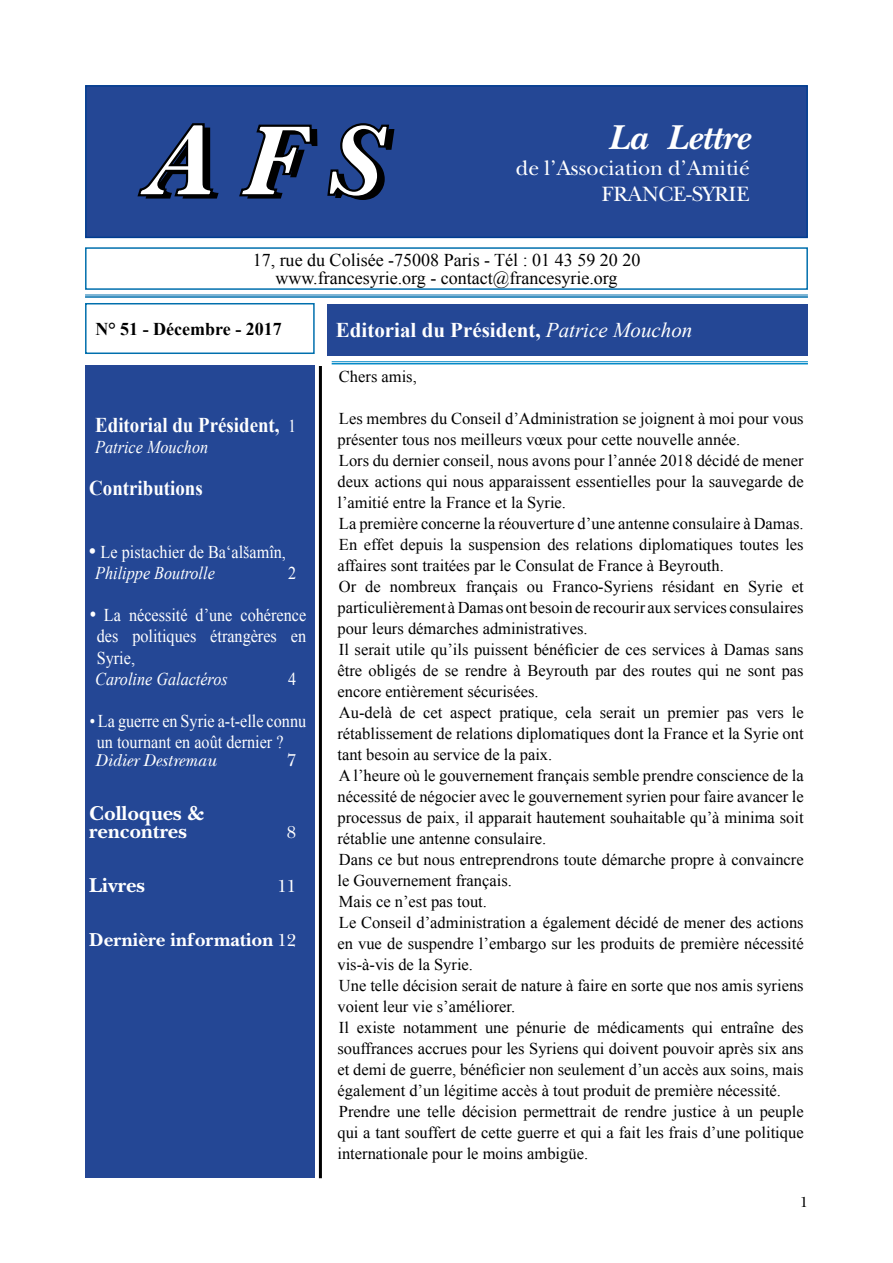
<style>
.page{position:relative;width:893px;height:1263px;background:#fff}
.page>*{position:absolute;margin:0;border:0;box-sizing:border-box;transform-origin:0 0}
.t1{font:italic 700 36px "New Baskerville";color:#fff}
.t2{font:21.6px/26px "New Baskerville";color:#fff;text-align:right}
.t3{font:700 21px "Times New Roman";color:#fff;scale:.9 1}
.t4{font:700 21px "Times New Roman";color:#fff}
.t5{font:700 21px/18px "New Baskerville";color:#fff}
.t6{font:700 19.5px "New Baskerville";color:#fff}
.t7{font:18px/21px "Times New Roman";color:#fff;scale:.9 1}
.t8{font:18px/18px "Times New Roman";color:#010101;text-align:center}
.t9{font:italic 18px "Times New Roman";color:#fff;scale:.9 1}
.t10{font:700 18px "Times New Roman";color:#000}
.t11{font:italic 18px "New Baskerville";color:#fff}
.t12{font:18px "New Baskerville";color:#fff}
.t13{font:16.5px/21px "Times New Roman";color:#000}
.t14{font:15px "New Baskerville";color:#000}
.s1{font-weight:400;font-style:italic}
.s2{font-weight:400;font-size:18px}
.s3{font-weight:700;font-size:21px}
.s4{font-style:italic}
.s5{font-style:italic;font-size:21px}
</style>
<div class="page">
<div style="left:85px;top:85px;width:723px;height:153px;background:#244795;border:2px solid #003d90"></div>
<svg style="left:137px;top:123px;width:82px;height:76px"></svg>
<svg style="left:239px;top:124px;width:78px;height:75px"></svg>
<svg style="left:327px;top:123px;width:67px;height:77px"></svg>
<div style="left:85px;top:247px;width:723px;height:43px;border:2px solid #006fad"></div>
<hr style="left:319px;top:366px;width:3px;height:812px;background:#010101">
<div style="left:85px;top:365px;width:230px;height:813px;background:#244795"></div>
<div style="left:85px;top:303px;width:230px;height:51px;border:2px solid #006fad"></div>
<hr style="left:85px;top:295px;width:723px;height:1px;background:#006fad">
<hr style="left:85px;top:296px;width:723px;height:2px;background:#006fad">
<div style="left:327px;top:304px;width:481px;height:51px;background:#244795"></div>
<hr style="left:332px;top:361px;width:476px;height:1px;background:#058ac7">
<hr style="left:332px;top:363px;width:476px;height:1px;background:#058ac7">
<h1 class="t1" style="left:608px;top:116px;width:143px">La Lettre</h1>
<h2 class="t2" style="left:516px;top:155px;width:235px">de l’Association d’Amitié<br>FRANCE-SYRIE</h2>
<p class="t8" style="left:253px;top:251px;width:389px">17, rue du Colisée -75008 Paris - Tél : 01 43 59 20 20 www.francesyrie.org - contact@francesyrie.org</p>
<p class="t10" style="left:96px;top:319px;width:188px">N° 51 - Décembre - 2017</p>
<p class="t4" style="left:336px;top:318px;width:358px">Editorial du Président, <span class="s1">Patrice Mouchon</span></p>
<p class="t13" style="left:339px;top:366px;width:79px">Chers amis,</p>
<p class="t13" style="left:337px;top:408px;width:468px">Les membres du Conseil d’Administration se joignent à moi pour vous présenter tous nos meilleurs vœux pour cette nouvelle année.<br>Lors du dernier conseil, nous avons pour l’année 2018 décidé de mener deux actions qui nous apparaissent essentielles pour la sauvegarde de l’amitié entre la France et la Syrie.<br>La première concerne la réouverture d’une antenne consulaire à Damas.<br>En effet depuis la suspension des relations diplomatiques toutes les affaires sont traitées par le Consulat de France à Beyrouth.<br>Or de nombreux français ou Franco-Syriens résidant en Syrie et particulièrement à Damas ont besoin de recourir aux services consulaires pour leurs démarches administratives.<br>Il serait utile qu’ils puissent bénéficier de ces services à Damas sans être obligés de se rendre à Beyrouth par des routes qui ne sont pas encore entièrement sécurisées.<br>Au-delà de cet aspect pratique, cela serait un premier pas vers le rétablissement de relations diplomatiques dont la France et la Syrie ont tant besoin au service de la paix.<br>A l’heure où le gouvernement français semble prendre conscience de la nécessité de négocier avec le gouvernement syrien pour faire avancer le processus de paix, il apparait hautement souhaitable qu’à minima soit rétablie une antenne consulaire.<br>Dans ce but nous entreprendrons toute démarche propre à convaincre le Gouvernement français.<br>Mais ce n’est pas tout.<br>Le Conseil d’administration a également décidé de mener des actions en vue de suspendre l’embargo sur les produits de première nécessité vis-à-vis de la Syrie.<br>Une telle décision serait de nature à faire en sorte que nos amis syriens voient leur vie s’améliorer.<br>Il existe notamment une pénurie de médicaments qui entraîne des souffrances accrues pour les Syriens qui doivent pouvoir après six ans et demi de guerre, bénéficier non seulement d’un accès aux soins, mais également d’un légitime accès à tout produit de première nécessité.<br>Prendre une telle décision permettrait de rendre justice à un peuple qui a tant souffert de cette guerre et qui a fait les frais d’une politique internationale pour le moins ambigüe.</p>
<p class="t3" style="left:95px;top:414px;width:225px">Editorial du Président, <span class="s2">1</span></p>
<p class="t9" style="left:95px;top:437px;width:127px">Patrice Mouchon</p>
<p class="t3" style="left:89px;top:477px;width:128px">Contributions</p>
<p class="t7" style="left:95px;top:542px;width:213px;text-indent:-6px"><span class="s3">•</span> Le pistachier de Ba‘alšamîn,<br><span class="s4">Philippe Boutrolle</span></p>
<p class="t7" style="left:288px;top:563px;width:10px">2</p>
<p class="t7" style="left:97px;top:605px;width:234px;text-align:justify;text-indent:-8px"><span class="s5">•</span> La nécessité d’une cohérence des politiques étrangères en Syrie,</p>
<p class="t9" style="left:95px;top:668px;width:149px">Caroline Galactéros</p>
<p class="t7" style="left:288px;top:668px;width:10px">4</p>
<p class="t7" style="left:97px;top:710px;width:234px;text-indent:-8px"><span class="s4">•</span> La guerre en Syrie a-t-elle connu un tournant en août dernier ?</p>
<p class="t11" style="left:95px;top:749px;width:122px">Didier Destremau</p>
<p class="t12" style="left:287px;top:749px;width:11px">7</p>
<p class="t5" style="left:89px;top:804px;width:116px">Colloques &amp; rencontres</p>
<p class="t12" style="left:287px;top:821px;width:11px">8</p>
<p class="t5" style="left:89px;top:876px;width:57px">Livres</p>
<p class="t12" style="left:278px;top:875px;width:20px">11</p>
<p class="t6" style="left:89px;top:928px;width:209px">Dernière information <span class="s2">12</span></p>
<p class="t14" style="left:800px;top:1194px;width:9px">1</p>
</div>
